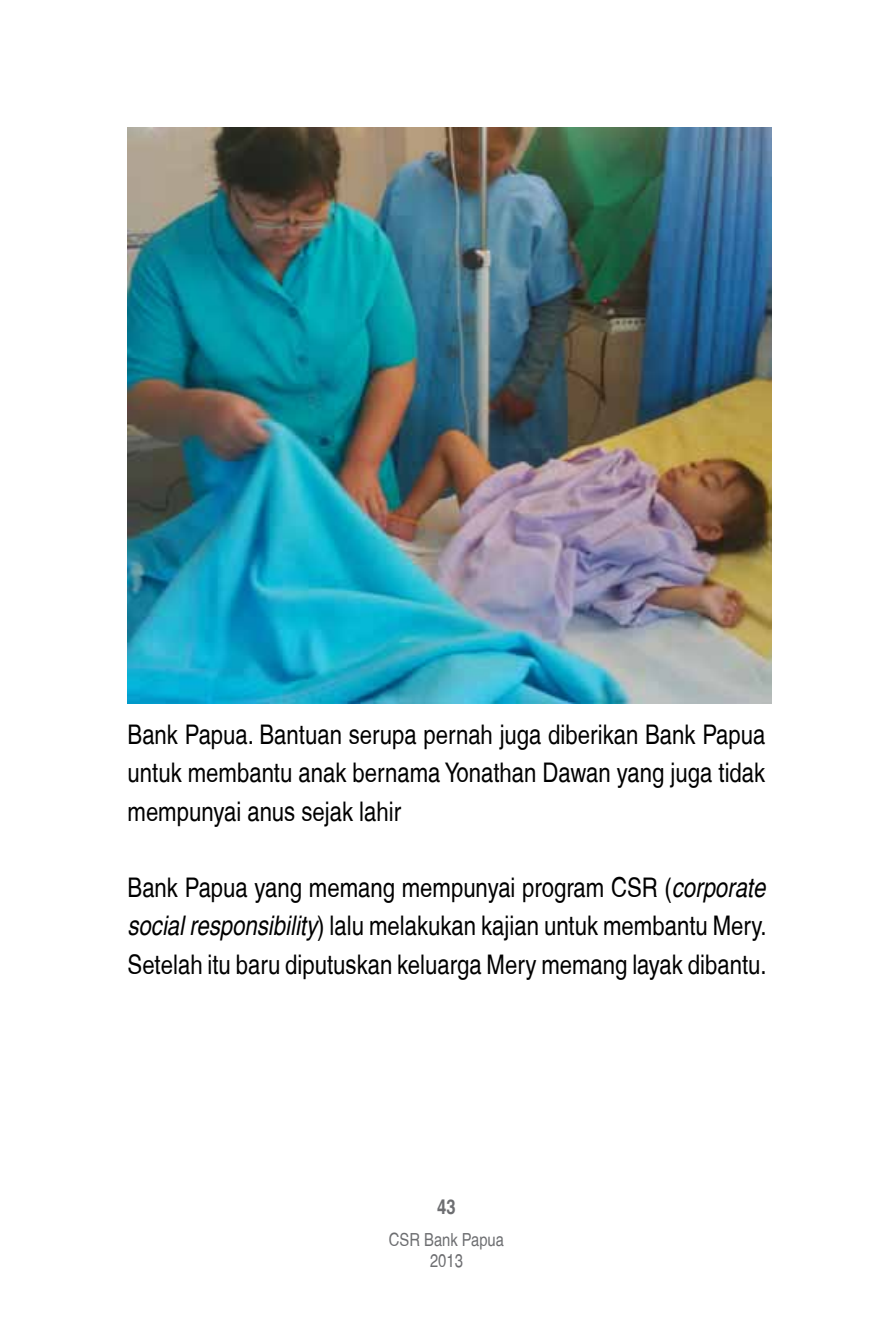
<style>
.page{position:relative;width:893px;height:1340px;background:#fff}
.page>*{position:absolute;margin:0;border:0;box-sizing:border-box;transform-origin:0 0}
.t1{font:condensed 27px/38.2px "Helvetica";color:#000;text-align:justify}
.t2{font:700 condensed 20.25px "Helvetica";color:#6d6e71}
.t3{font:condensed 18px/21.6px "Helvetica";color:#6d6e71;text-align:center}
.s1{font-style:italic}
</style>
<div class="page">
<img style="left:128px;top:128px;width:644px;height:576px">
<p class="t1" style="left:128px;top:715px;width:639px">Bank Papua. Bantuan serupa pernah juga diberikan Bank Papua untuk membantu anak bernama Yonathan Dawan yang juga tidak mempunyai anus sejak lahir</p>
<p class="t1" style="left:128px;top:868px;width:641px">Bank Papua yang memang mempunyai program CSR (<span class="s1">corporate social responsibility</span>) lalu melakukan kajian untuk membantu Mery.<br>Setelah itu baru diputuskan keluarga Mery memang layak dibantu.</p>
<p class="t2" style="left:437px;top:1194px;width:20px">43</p>
<p class="t3" style="left:389px;top:1228px;width:117px">CSR Bank Papua<br>2013</p>
</div>
